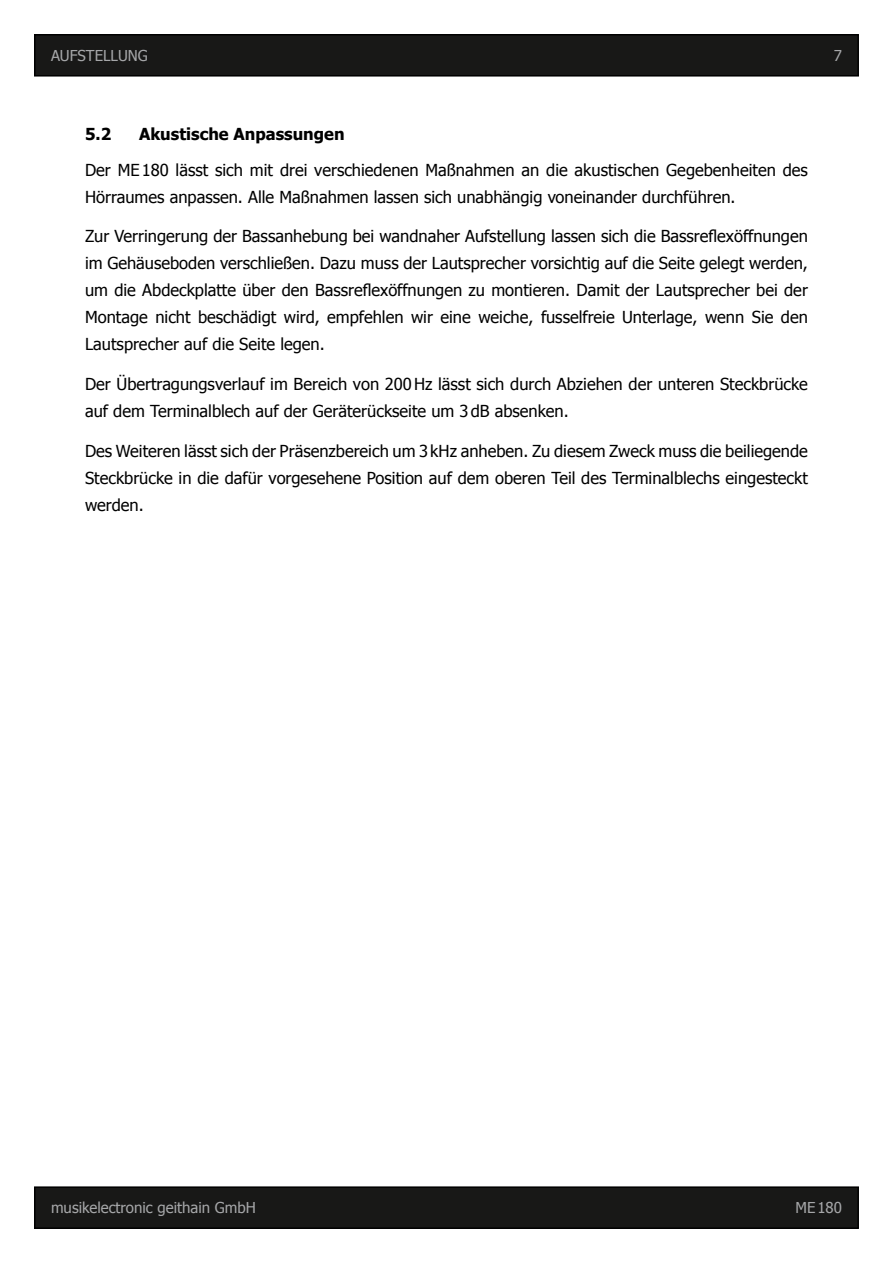
<style>
.page{position:relative;width:893px;height:1263px;background:#fff}
.page>*{position:absolute;margin:0;border:0;box-sizing:border-box;transform-origin:0 0}
.t1{font:16.5px/27px "Tahoma";color:#000}
.t2{font:700 16.5px "Tahoma";color:#000}
.t3{font:15px "Tahoma";color:#a6a7a9}
</style>
<div class="page">
<div style="left:35px;top:35px;width:823px;height:41px;background:#181817"></div>
<div style="left:34px;top:34px;width:825px;height:43px;border:2px solid #000"></div>
<div style="left:35px;top:1187px;width:823px;height:41px;background:#181817"></div>
<div style="left:34px;top:1186px;width:825px;height:43px;border:2px solid #000"></div>
<p class="t3" style="left:51px;top:46px;width:98px">AUFSTELLUNG</p>
<p class="t3" style="left:834px;top:45px;width:10px">7</p>
<p class="t2" style="left:85px;top:123px;width:28px">5.2</p>
<p class="t2" style="left:139px;top:123px;width:207px">Akustische Anpassungen</p>
<p class="t1" style="left:85px;top:155px;width:724px">Der ME180 lässt sich mit drei verschiedenen Maßnahmen an die akustischen Gegebenheiten des<br>Hörraumes anpassen. Alle Maßnahmen lassen sich unabhängig voneinander durchführen.</p>
<p class="t1" style="left:85px;top:222px;width:724px;text-align:justify">Zur Verringerung der Bassanhebung bei wandnaher Aufstellung lassen sich die Bassreflexöffnungen im Gehäuseboden verschließen. Dazu muss der Lautsprecher vorsichtig auf die Seite gelegt werden, um die Abdeckplatte über den Bassreflexöffnungen zu montieren. Damit der Lautsprecher bei der Montage nicht beschädigt wird, empfehlen wir eine weiche, fusselfreie Unterlage, wenn Sie den Lautsprecher auf die Seite legen.</p>
<p class="t1" style="left:85px;top:370px;width:724px">Der Übertragungsverlauf im Bereich von 200Hz lässt sich durch Abziehen der unteren Steckbrücke auf dem Terminalblech auf der Geräterückseite um 3dB absenken.</p>
<p class="t1" style="left:85px;top:437px;width:724px;text-align:justify">Des Weiteren lässt sich der Präsenzbereich um 3kHz anheben. Zu diesem Zweck muss die beiliegende Steckbrücke in die dafür vorgesehene Position auf dem oberen Teil des Terminalblechs eingesteckt werden.</p>
<p class="t3" style="left:51px;top:1198px;width:206px">musikelectronic geithain GmbH</p>
<p class="t3" style="left:795px;top:1198px;width:48px">ME180</p>
</div>
